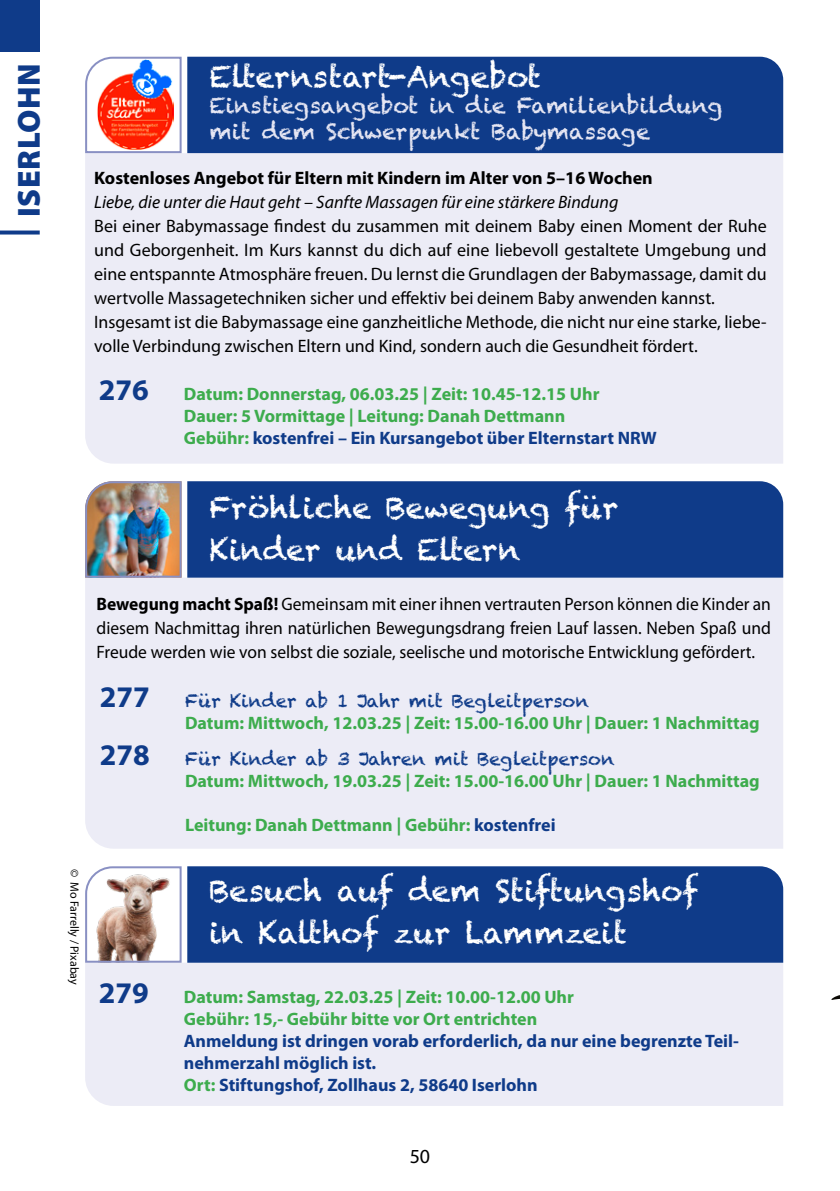
<style>
.page{position:relative;width:840px;height:1191px;background:#fff}
.page>*{position:absolute;margin:0;border:0;box-sizing:border-box;transform-origin:0 0}
.t1{font:900 32px "Myriad Pro";letter-spacing:.02em;color:#0f3b89}
.Überschriften_weiß{font:30px/42px "Chalkduster";color:#fff}
.Überschriften_weiß-2{font:22px/26px "Chalkduster";color:#e7e7f4}
.t2{font:20px "Myriad Pro";color:#000}
.Fliesstext_Veranstaltungen{font:18px/24px "Myriad Pro";color:#000;text-align:justify}
.Veranstaltungen_grün_fett{font:700 18px/22px "Myriad Pro";color:#3dac4d}
.Veranstaltungen_grün_fett-2{font:700 18px/22px "Myriad Pro";color:#0f3b89}
.Fliesstext_Veranstaltungen-2{font:italic 18px "Myriad Pro";color:#000}
.Fliesstext_Veranstaltungen-3{font:700 18px "Myriad Pro";color:#000}
.Fliesstext_Veranstaltungen-4{font:12px "Myriad Pro";color:#000}
.s1{font-size:30px;color:#0f3b89}
.s2{color:#0f3b89}
.s3{font-weight:700}
.s4{font-family:"Chalkduster";font-weight:400;color:#0f3b89}
.s5{font-size:30px}
.s6{color:#3dac4d}
</style>
<div class="page">
<div style="left:0;top:0;width:40px;height:51px;background:#0f3b89"></div>
<svg style="left:0;top:230px;width:40px;height:4px"></svg>
<svg style="left:831px;top:995px;width:8px;height:5px"></svg>
<div style="left:85px;top:153px;width:697px;height:310px;background:#ececf6"></div>
<div style="left:187px;top:57px;width:595px;height:96px;background:#0f3b89"></div>
<svg style="left:85px;top:56px;width:97px;height:98px"></svg>
<div style="left:85px;top:577px;width:697px;height:271px;background:#ececf6"></div>
<div style="left:187px;top:481px;width:595px;height:96px;background:#0f3b89"></div>
<img style="left:85px;top:481px;width:97px;height:97px">
<div style="left:85px;top:962px;width:697px;height:144px;background:#ececf6"></div>
<div style="left:187px;top:866px;width:595px;height:96px;background:#0f3b89"></div>
<svg style="left:85px;top:866px;width:97px;height:97px"></svg>
<h1 class="t1" style="left:8px;top:217px;width:155px;rotate:-90deg">ISERLOHN</h1>
<p class="Überschriften_weiß" style="left:209px;top:55px;width:333px">Elternstart-Angebot</p>
<p class="Überschriften_weiß-2" style="left:209px;top:92px;width:514px">Einstiegsangebot in die Familienbildung mit dem Schwerpunkt Babymassage</p>
<p class="Fliesstext_Veranstaltungen-3" style="left:94px;top:166px;width:559px">Kostenloses Angebot für Eltern mit Kindern im Alter von 5–16 Wochen</p>
<p class="Fliesstext_Veranstaltungen-2" style="left:94px;top:191px;width:525px">Liebe, die unter die Haut geht – Sanfte Massagen für eine stärkere Bindung</p>
<p class="Fliesstext_Veranstaltungen" style="left:94px;top:214px;width:673px">Bei einer Babymassage findest du zusammen mit deinem Baby einen Moment der Ruhe und Geborgenheit. Im Kurs kannst du dich auf eine liebevoll gestaltete Umgebung und eine entspannte Atmosphäre freuen. Du lernst die Grundlagen der Babymassage, damit du wertvolle Massagetechniken sicher und effektiv bei deinem Baby anwenden kannst.</p>
<p class="Fliesstext_Veranstaltungen" style="left:94px;top:310px;width:673px">Insgesamt ist die Babymassage eine ganzheitliche Methode, die nicht nur eine starke, liebe&shy;volle Verbindung zwischen Eltern und Kind, sondern auch die Gesundheit fördert.</p>
<p class="Veranstaltungen_grün_fett" style="left:184px;top:382px;width:474px;text-indent:-85px"><span class="s1">276</span> Datum: Donnerstag, 06.03.25 | Zeit: 10.45-12.15 Uhr<br>Dauer: 5 Vormittage | Leitung: Danah Dettmann<br>Gebühr: <span class="s2">kostenfrei – Ein Kursangebot über Elternstart NRW</span></p>
<p class="Fliesstext_Veranstaltungen-4" style="left:82px;top:868px;width:117px;rotate:90deg">© Mo Farrelly / Pixabay</p>
<p class="Überschriften_weiß" style="left:209px;top:487px;width:410px">Fröhliche Bewegung für<br>Kinder und Eltern</p>
<p class="Fliesstext_Veranstaltungen" style="left:96px;top:592px;width:675px"><span class="s3">Bewegung macht Spaß!</span> Gemeinsam mit einer ihnen vertrauten Person können die Kinder an diesem Nachmittag ihren natürlichen Bewegungsdrang freien Lauf lassen. Neben Spaß und Freude werden wie von selbst die soziale, seelische und motorische Entwicklung gefördert.</p>
<p class="Veranstaltungen_grün_fett" style="left:185px;top:689px;width:576px;text-indent:-85px"><span class="s1">277</span> <span class="s4">Für Kinder ab 1 Jahr mit Begleitperson<br></span>Datum: Mittwoch, 12.03.25 | Zeit: 15.00-16.00 Uhr | Dauer: 1 Nachmittag</p>
<p class="Veranstaltungen_grün_fett" style="left:185px;top:747px;width:576px;text-indent:-85px"><span class="s1">278</span> <span class="s4">Für Kinder ab 3 Jahren mit Begleitperson<br></span>Datum: Mittwoch, 19.03.25 | Zeit: 15.00-16.00 Uhr | Dauer: 1 Nachmittag</p>
<p class="Veranstaltungen_grün_fett" style="left:185px;top:813px;width:372px">Leitung: Danah Dettmann | Gebühr: <span class="s2">kostenfrei</span></p>
<p class="Überschriften_weiß" style="left:209px;top:869px;width:490px">Besuch auf dem Stiftungshof in Kalthof zur Lammzeit</p>
<p class="Veranstaltungen_grün_fett-2" style="left:184px;top:985px;width:556px;text-indent:-85px"><span class="s5">279</span> <span class="s6">Datum: Samstag, 22.03.25 | Zeit: 10.00-12.00 Uhr<br>Gebühr: 15,- Gebühr bitte vor Ort entrichten<br></span>Anmeldung ist dringen vorab erforderlich, da nur eine begrenzte Teil&shy;nehmerzahl möglich ist.<br><span class="s6">Ort:</span> Stiftungshof, Zollhaus 2, 58640 Iserlohn</p>
<p class="t2" style="left:409px;top:1143px;width:22px">50</p>
</div>
